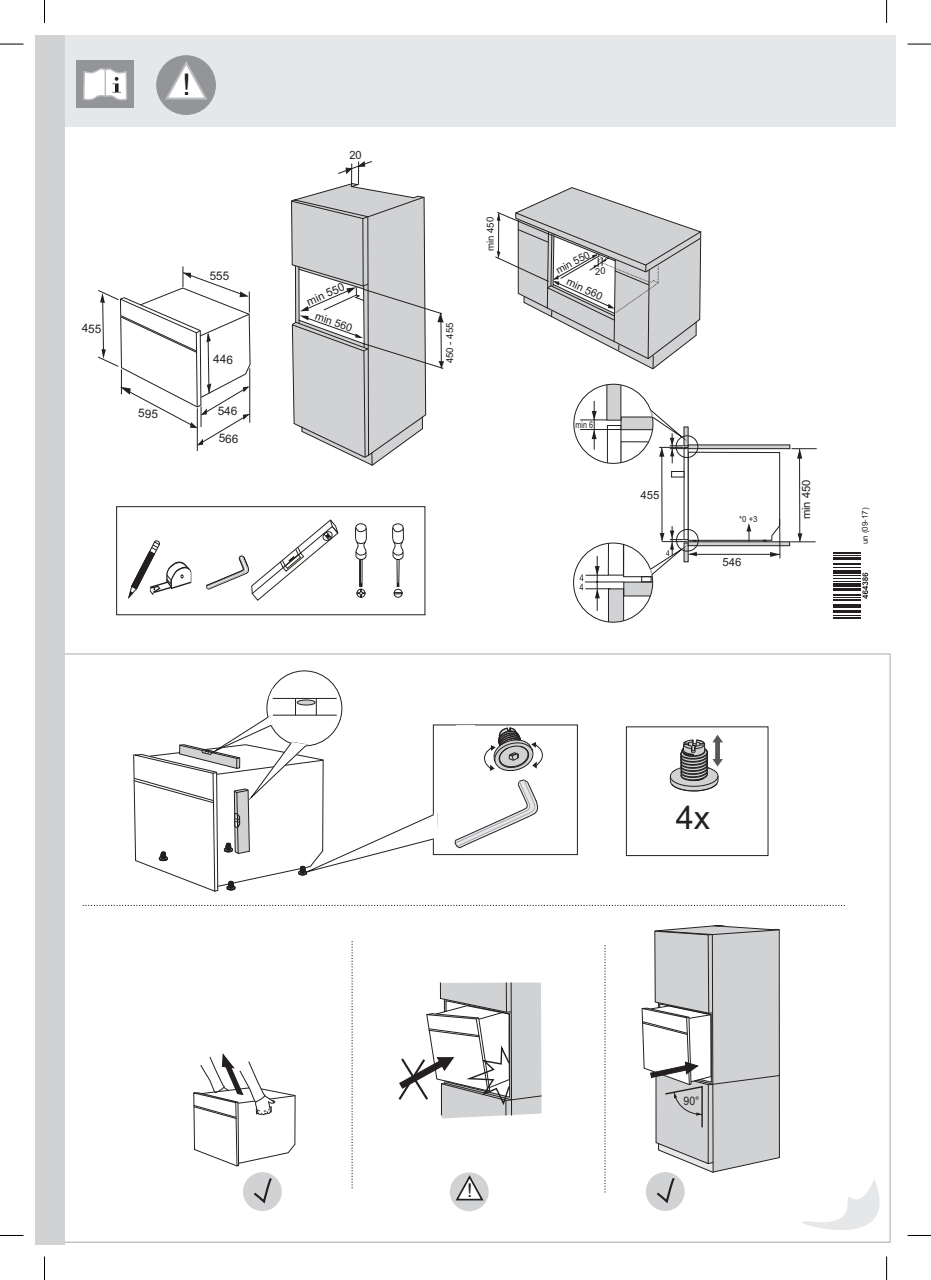
<style>
.page{position:relative;width:931px;height:1280px;background:#fff}
.page>*{position:absolute;margin:0;border:0;box-sizing:border-box;transform-origin:0 0}
.t1{font:32.6px "Arial";color:#231f20}
.t2{font:29.9px "Arial";color:#231f20}
.t3{font:19px "Arial";color:#231f20}
.t4{font:11.8px "Arial";color:#231f20;scale:.89 1}
.t5{font:11.3px "Arial";color:#231f20}
.t6{font:10.8px "Arial";color:#231f20}
.t7{font:10.3px "Arial";color:#231f20}
.t8{font:9.7px "Arial";color:#231f20}
.t9{font:9.3px "Arial";color:#231f20;scale:.78 1}
.t10{font:8.4px "Arial";color:#231f20;scale:.93 1}
.t11{font:8px "Arial";color:#231f20}
</style>
<div class="page">
<hr style="left:197px;top:408px;width:1px;height:43px;background:#231f20">
<svg style="left:206px;top:519px;width:133px;height:82px"></svg>
<svg style="left:128px;top:540px;width:63px;height:58px"></svg>
<svg style="left:355px;top:523px;width:12px;height:74px"></svg>
<div style="left:394px;top:589px;width:8px;height:8px;border:1px solid #231f20;border-radius:50%"></div>
<svg style="left:392px;top:523px;width:12px;height:71px"></svg>
<div style="left:116px;top:506px;width:309px;height:109px;border:1px solid #231f20"></div>
<svg style="left:83px;top:905px;width:762px;height:1px"></svg>
<div style="left:46px;top:35px;width:850px;height:92px;background:#e6e7e9"></div>
<div style="left:76px;top:60px;width:58px;height:48px;background:#939598"></div>
<svg style="left:83px;top:68px;width:45px;height:33px"></svg>
<div style="left:156px;top:55px;width:60px;height:60px;background:#939598;border-radius:50%"></div>
<svg style="left:163px;top:60px;width:46px;height:40px"></svg>
<div style="left:450px;top:1172px;width:39px;height:39px;background:#d1d2d4;border-radius:50%"></div>
<svg style="left:455px;top:1174px;width:30px;height:27px"></svg>
<div style="left:243px;top:1172px;width:39px;height:39px;background:#d1d2d4;border-radius:50%"></div>
<svg style="left:254px;top:1175px;width:20px;height:28px"></svg>
<svg style="left:193px;top:1053px;width:103px;height:113px"></svg>
<svg style="left:398px;top:982px;width:144px;height:136px"></svg>
<svg style="left:352px;top:941px;width:1px;height:248px"></svg>
<svg style="left:641px;top:925px;width:239px;height:305px"></svg>
<div style="left:36px;top:35px;width:29px;height:1209px;background:#d1d2d4"></div>
<div style="left:267px;top:671px;width:75px;height:75px;background:#fff;border:1px solid #231f20;border-radius:50%"></div>
<svg style="left:454px;top:724px;width:90px;height:125px"></svg>
<svg style="left:669px;top:734px;width:54px;height:57px"></svg>
<svg style="left:132px;top:688px;width:306px;height:204px"></svg>
<svg style="left:605px;top:945px;width:1px;height:248px"></svg>
<hr style="left:833px;top:617px;width:28px;height:2px;background:#231f20">
<svg style="left:833px;top:615px;width:28px;height:1px"></svg>
<hr style="left:833px;top:610px;width:28px;height:3px;background:#231f20">
<svg style="left:833px;top:607px;width:28px;height:1px"></svg>
<hr style="left:833px;top:603px;width:28px;height:3px;background:#231f20">
<hr style="left:833px;top:598px;width:28px;height:2px;background:#231f20">
<hr style="left:833px;top:563px;width:28px;height:2px;background:#231f20">
<hr style="left:833px;top:557px;width:28px;height:3px;background:#231f20">
<svg style="left:833px;top:555px;width:28px;height:1px"></svg>
<hr style="left:833px;top:552px;width:28px;height:2px;background:#231f20">
<svg style="left:833px;top:567px;width:35px;height:32px"></svg>
<svg style="left:0;top:1235px;width:24px;height:1px"></svg>
<svg style="left:44px;top:1256px;width:1px;height:24px"></svg>
<svg style="left:0;top:44px;width:24px;height:1px"></svg>
<svg style="left:44px;top:0;width:1px;height:23px"></svg>
<svg style="left:908px;top:44px;width:23px;height:1px"></svg>
<svg style="left:886px;top:0;width:1px;height:23px"></svg>
<svg style="left:908px;top:1235px;width:23px;height:1px"></svg>
<svg style="left:886px;top:1256px;width:1px;height:24px"></svg>
<svg style="left:291px;top:161px;width:153px;height:305px"></svg>
<svg style="left:579px;top:384px;width:238px;height:238px"></svg>
<svg style="left:98px;top:266px;width:153px;height:179px"></svg>
<svg style="left:495px;top:187px;width:207px;height:182px"></svg>
<h2 class="t2" style="left:182px;top:73px;width:10px">!</h2>
<p class="t5" style="left:306px;top:298px;width:42px;rotate:-24deg">min 550</p>
<p class="t6" style="left:317px;top:312px;width:40px;rotate:18deg">min 560</p>
<p class="t8" style="left:446px;top:363px;width:42px;rotate:-90deg">450 - 455</p>
<p class="t8" style="left:487px;top:251px;width:36px;rotate:-90deg">min 450</p>
<p class="t7" style="left:555px;top:268px;width:38px;rotate:-28deg">min 550</p>
<p class="t6" style="left:569px;top:277px;width:40px;rotate:24deg">min 560</p>
<p class="t9" style="left:575px;top:421px;width:24px">min 6</p>
<p class="t10" style="left:739px;top:515px;width:21px">*0 +3</p>
<p class="t5" style="left:802px;top:519px;width:42px;rotate:-91deg">min 450</p>
<p class="t11" style="left:862px;top:544px;width:38px;rotate:-90deg">un (09-17)</p>
<h1 class="t1" style="left:676px;top:805px;width:36px">4x</h1>
<h3 class="t3" style="left:467px;top:1183px;width:7px">!</h3>
<p class="t4" style="left:684px;top:1097px;width:19px">90°</p>
</div>
